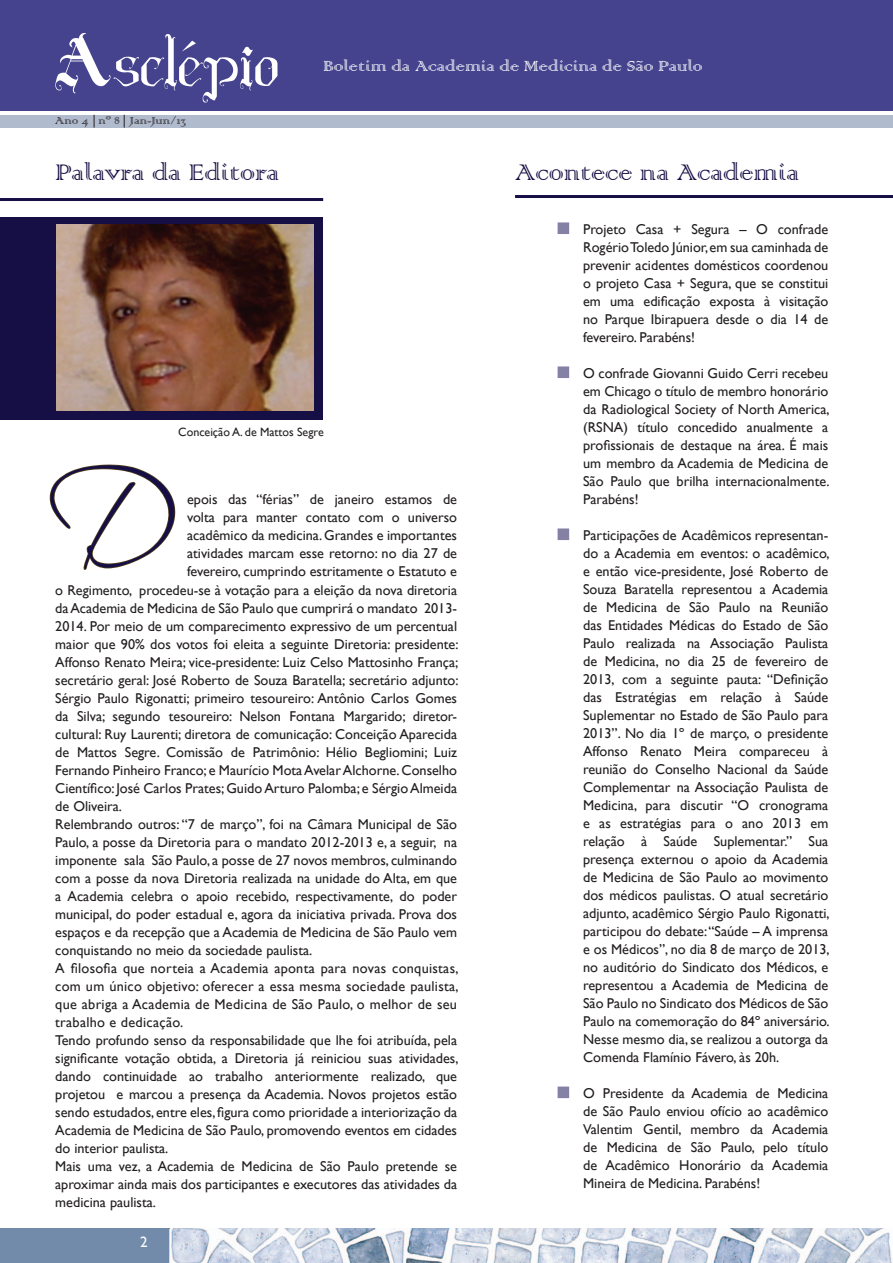
<style>
.page{position:relative;width:893px;height:1263px;background:#fff}
.page>*{position:absolute;margin:0;border:0;box-sizing:border-box;transform-origin:0 0}
.t1{font:127.5px "Scriptina";color:#160f45}
.t2{font:30px "Colonna";color:#160f45}
.t3{font:19.5px "Colonna";color:#fff}
.t4{font:15px "Gill Sans";color:#fff}
.t5{font:14.25px/18px "Gill Sans";color:#231f20;text-align:justify}
.t6{font:13.5px "Colonna";color:#231f20}
.t7{font:12px "Gill Sans";color:#231f20}
</style>
<div class="page">
<div style="left:0;top:115px;width:893px;height:13px;background:#b1bbce"></div>
<div style="left:0;top:1229px;width:893px;height:34px;background:#728baa"></div>
<div style="left:0;top:0;width:893px;height:111px;background:#45438d"></div>
<svg style="left:94px;top:115px;width:1px;height:13px"></svg>
<svg style="left:124px;top:115px;width:1px;height:13px"></svg>
<svg style="left:55px;top:33px;width:222px;height:70px"></svg>
<hr style="left:169px;top:1229px;width:2px;height:34px;background:#fff">
<img style="left:171px;top:1229px;width:722px;height:34px">
<hr style="left:0;top:198px;width:323px;height:3px;background:#160f45">
<hr style="left:515px;top:195px;width:378px;height:3px;background:#160f45">
<div style="left:0;top:217px;width:322px;height:202px;background:#160f45"></div>
<img style="left:56px;top:224px;width:258px;height:187px">
<div style="left:558px;top:222px;width:11px;height:12px;background:#8481a4;border:2px solid #8481a4"></div>
<div style="left:558px;top:366px;width:11px;height:12px;background:#8481a4;border:2px solid #8481a4"></div>
<div style="left:558px;top:528px;width:11px;height:12px;background:#8481a4;border:2px solid #8481a4"></div>
<div style="left:558px;top:1086px;width:11px;height:12px;background:#8481a4;border:2px solid #8481a4"></div>
<svg style="left:49px;top:464px;width:127px;height:106px"></svg>
<h3 class="t3" style="left:323px;top:54px;width:381px">Boletim da Academia de Medicina de São Paulo</h3>
<p class="t6" style="left:55px;top:112px;width:132px">Ano 4 nº 8 Jan-Jun/13</p>
<h2 class="t2" style="left:55px;top:152px;width:225px">Palavra da Editora</h2>
<h2 class="t2" style="left:515px;top:152px;width:286px">Acontece na Academia</h2>
<p class="t7" style="left:178px;top:425px;width:147px">Conceição A. de Mattos Segre</p>
<h1 class="t1" style="left:48px;top:444px;width:112px">D</h1>
<p class="t5" style="left:187px;top:490px;width:272px">epois das “férias” de janeiro estamos de volta para manter contato com o universo acadêmico da medicina. Grandes e importantes atividades marcam esse retorno: no dia 27 de fevereiro, cumprindo estritamente o Estatuto e</p>
<p class="t5" style="left:55px;top:581px;width:405px;text-align:left">o Regimento, procedeu-se à votação para a eleição da nova diretoria da Academia de Medicina de São Paulo que cumprirá o mandato 2013- 2014. Por meio de um comparecimento expressivo de um percentual maior que 90% dos votos foi eleita a seguinte Diretoria: presidente:<br>Affonso Renato Meira; vice-presidente: Luiz Celso Mattosinho França; secretário geral: José Roberto de Souza Baratella; secretário adjunto:<br>Sérgio Paulo Rigonatti; primeiro tesoureiro: Antônio Carlos Gomes da Silva; segundo tesoureiro: Nelson Fontana Margarido; diretor&shy;cultural: Ruy Laurenti; diretora de comunicação: Conceição Aparecida de Mattos Segre. Comissão de Patrimônio: Hélio Begliomini; Luiz Fernando Pinheiro Franco; e Maurício Mota Avelar Alchorne. Conselho Científico: José Carlos Prates; Guido Arturo Palomba; e Sérgio Almeida de Oliveira.<br>Relembrando outros: “7 de março”, foi na Câmara Municipal de São Paulo, a posse da Diretoria para o mandato 2012-2013 e, a seguir, na imponente sala São Paulo, a posse de 27 novos membros, culminando com a posse da nova Diretoria realizada na unidade do Alta, em que a Academia celebra o apoio recebido, respectivamente, do poder municipal, do poder estadual e, agora da iniciativa privada. Prova dos espaços e da recepção que a Academia de Medicina de São Paulo vem conquistando no meio da sociedade paulista.<br>A filosofia que norteia a Academia aponta para novas conquistas, com um único objetivo: oferecer a essa mesma sociedade paulista, que abriga a Academia de Medicina de São Paulo, o melhor de seu trabalho e dedicação.<br>Tendo profundo senso da responsabilidade que lhe foi atribuída, pela significante votação obtida, a Diretoria já reiniciou suas atividades, dando continuidade ao trabalho anteriormente realizado, que projetou e marcou a presença da Academia. Novos projetos estão sendo estudados, entre eles, figura como prioridade a interiorização da Academia de Medicina de São Paulo, promovendo eventos em cidades do interior paulista.<br>Mais uma vez, a Academia de Medicina de São Paulo pretende se aproximar ainda mais dos participantes e executores das atividades da medicina paulista.</p>
<p class="t4" style="left:140px;top:1233px;width:9px">2</p>
<p class="t5" style="left:583px;top:220px;width:247px">Projeto Casa + Segura – O confrade Rogério Toledo Júnior, em sua caminhada de prevenir acidentes domésticos coordenou o projeto Casa + Segura, que se constitui em uma edificação exposta à visitação no Parque Ibirapuera desde o dia 14 de fevereiro. Parabéns!</p>
<p class="t5" style="left:583px;top:364px;width:248px">O confrade Giovanni Guido Cerri recebeu em Chicago o título de membro honorário da Radiological Society of North America, (RSNA) título concedido anualmente a profissionais de destaque na área. É mais um membro da Academia de Medicina de São Paulo que brilha internacionalmente.<br>Parabéns!</p>
<p class="t5" style="left:583px;top:526px;width:248px">Participações de Acadêmicos representan&shy;do a Academia em eventos: o acadêmico, e então vice-presidente, José Roberto de Souza Baratella representou a Academia de Medicina de São Paulo na Reunião das Entidades Médicas do Estado de São Paulo realizada na Associação Paulista de Medicina, no dia 25 de fevereiro de 2013, com a seguinte pauta: “Definição das Estratégias em relação à Saúde Suplementar no Estado de São Paulo para 2013”. No dia 1º de março, o presidente Affonso Renato Meira compareceu à reunião do Conselho Nacional da Saúde Complementar na Associação Paulista de Medicina, para discutir “O cronograma e as estratégias para o ano 2013 em relação à Saúde Suplementar.” Sua presença externou o apoio da Academia de Medicina de São Paulo ao movimento dos médicos paulistas. O atual secretário adjunto, acadêmico Sérgio Paulo Rigonatti, participou do debate: “Saúde – A imprensa e os Médicos”, no dia 8 de março de 2013, no auditório do Sindicato dos Médicos, e representou a Academia de Medicina de São Paulo no Sindicato dos Médicos de São Paulo na comemoração do 84º aniversário.<br>Nesse mesmo dia, se realizou a outorga da Comenda Flamínio Fávero, às 20h.</p>
<p class="t5" style="left:583px;top:1084px;width:247px">O Presidente da Academia de Medicina de São Paulo enviou ofício ao acadêmico Valentim Gentil, membro da Academia de Medicina de São Paulo, pelo título de Acadêmico Honorário da Academia Mineira de Medicina. Parabéns!</p>
</div>
